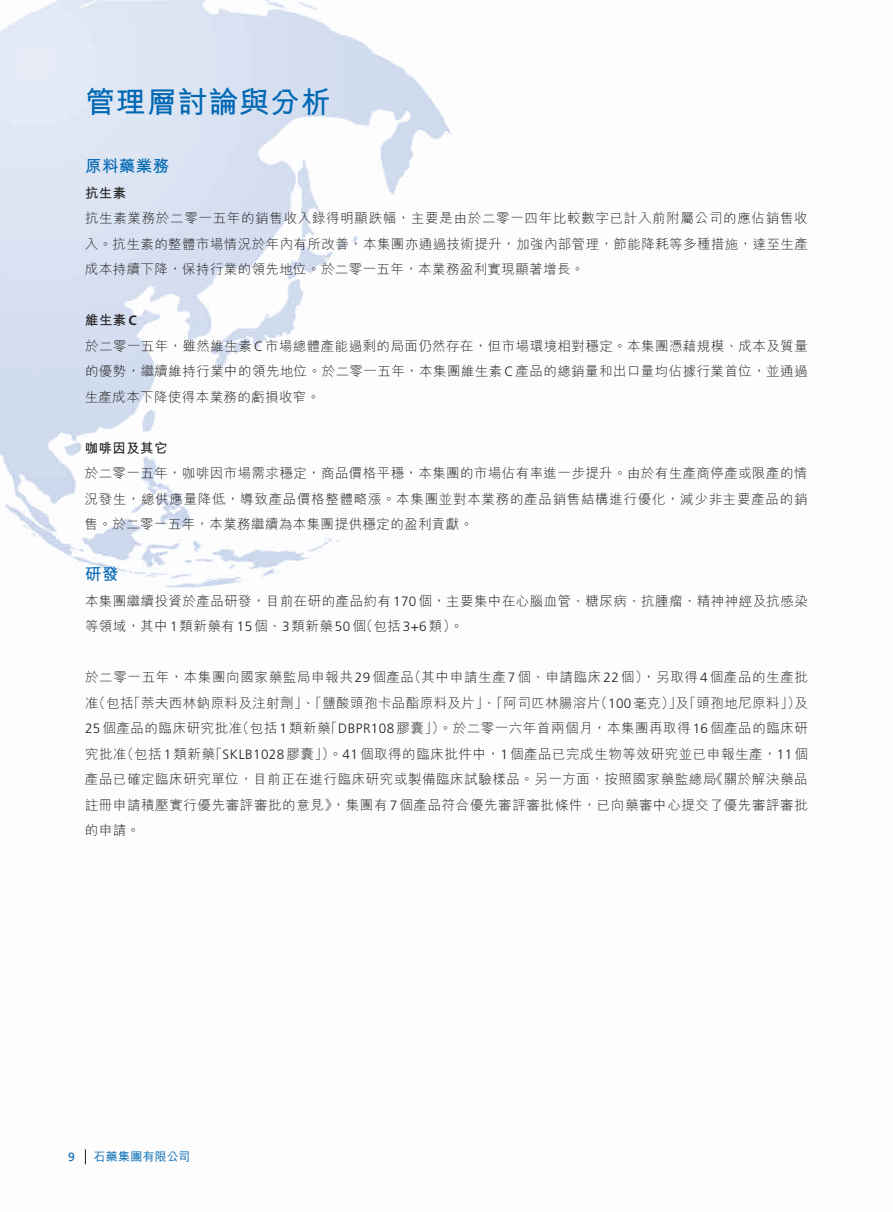
<style>
.page{position:relative;width:893px;height:1212px;background:#fff}
.page>*{position:absolute;margin:0;border:0;box-sizing:border-box;transform-origin:0 0}
.t1{font:700 30px "M Hei HK";letter-spacing:.03em;color:#0168b3}
.t2{font:700 16.5px "M Hei HK";letter-spacing:.03em;color:#0168b3}
.t3{font:300 13.5px/25.5px "M Hei HK";letter-spacing:.03em;color:#231f20}
.t4{font:700 13.5px "M Hei HK";letter-spacing:.03em;color:#231f20}
.t5{font:500 12px "M Hei HK";letter-spacing:.015em;color:#0168b3}
.t6{font:12px "Frutiger";color:#0168b3}
.s1{font-weight:700}
.s2{font-family:"Frutiger";font-weight:700}
.s3{font-family:"Frutiger"}
</style>
<div class="page">
<img style="left:0;top:0;width:452px;height:1165px">
<svg style="left:85px;top:1149px;width:1px;height:15px"></svg>
<h1 class="t1" style="left:85px;top:80px;width:247px">管理層討論與分析</h1>
<p class="t2" style="left:85px;top:154px;width:86px">原料藥業務</p>
<p class="t4" style="left:85px;top:183px;width:43px">抗生素</p>
<p class="t3" style="left:85px;top:205px;width:725px;text-align:justify">抗生素業務於二零一五年的銷售收入錄得明顯跌幅，主要是由於二零一四年比較數字已計入前附屬公司的應佔銷售收入。抗生素的整體市場情況於年內有所改善，本集團亦通過技術提升，加強內部管理，節能降耗等多種措施，達至生產成本持續下降，保持行業的領先地位。於二零一五年，本業務盈利實現顯著增長。</p>
<p class="t3" style="left:85px;top:307px;width:725px"><span class="s1">維生素</span><span class="s2">C<br></span>於二零一五年，雖然維生素<span class="s3">C</span>市場總體產能過剩的局面仍然存在，但市場環境相對穩定。本集團憑藉規模、成本及質量的優勢，繼續維持行業中的領先地位。於二零一五年，本集團維生素<span class="s3">C</span>產品的總銷量和出口量均佔據行業首位，並通過生產成本下降使得本業務的虧損收窄。</p>
<p class="t4" style="left:85px;top:438px;width:84px">咖啡因及其它</p>
<p class="t3" style="left:85px;top:460px;width:724px;text-align:justify">於二零一五年，咖啡因市場需求穩定，商品價格平穩，本集團的市場佔有率進一步提升。由於有生產商停產或限產的情況發生，總供應量降低，導致產品價格整體略漲。本集團並對本業務的產品銷售結構進行優化，減少非主要產品的銷售。於二零一五年，本業務繼續為本集團提供穩定的盈利貢獻。</p>
<p class="t2" style="left:85px;top:562px;width:35px">研發</p>
<p class="t3" style="left:85px;top:587px;width:724px">本集團繼續投資於產品研發，目前在研的產品約有<span class="s3">170</span>個，主要集中在心腦血管、糖尿病、抗腫瘤、精神神經及抗感染等領域，其中<span class="s3">1</span>類新藥有<span class="s3">15</span>個、<span class="s3">3</span>類新藥<span class="s3">50</span> （個包括<span class="s3">3+6</span>類。(</p>
<p class="t3" style="left:408px;top:664px;width:402px">（其中申請生產<span class="s3">7</span>個、申請臨床<span class="s3">22</span>個，）另取得<span class="s3">4</span>個產品的生產批</p>
<p class="t3" style="left:85px;top:664px;width:330px">於二零一五年，本集團向國家藥監局申報共<span class="s3">29</span>個產品</p>
<p class="t3" style="left:127px;top:689px;width:475px">「萘夫西林鈉原料及注射劑」、「鹽酸頭孢卡品酯原料及片」、「阿司匹林腸溶片</p>
<p class="t3" style="left:85px;top:689px;width:50px">（准包括</p>
<p class="t3" style="left:594px;top:689px;width:89px">（<span class="s3">100</span>毫克）」</p>
<p class="t3" style="left:676px;top:689px;width:127px">「及頭孢地尼原料」）</p>
<p class="t3" style="left:794px;top:689px;width:15px">及</p>
<p class="t3" style="left:324px;top:715px;width:485px">「<span class="s3">DBPR108</span>膠囊」）。於二零一六年首兩個月，本集團再取得<span class="s3">16</span>個產品的臨床研</p>
<p class="t3" style="left:236px;top:715px;width:96px">（包括<span class="s3">1</span>類新藥</p>
<p class="t3" style="left:209px;top:715px;width:601px;text-indent:-124px"><span class="s3">25</span>個產品的臨床研究批准<br>「<span class="s3">SKLB1028</span>膠囊」）。<span class="s3">41</span>個取得的臨床批件中，<span class="s3">1</span>個產品已完成生物等效研究並已申報生產，<span class="s3">11</span>個</p>
<p class="t3" style="left:120px;top:740px;width:96px">（包括<span class="s3">1</span>類新藥</p>
<p class="t3" style="left:85px;top:740px;width:43px">究批准</p>
<p class="t3" style="left:85px;top:766px;width:725px">產品已確定臨床研究單位，目前正在進行臨床研究或製備臨床試驗樣品。另一方面，按照國家藥監總局<br>註冊申請積壓實行優先審評審批的意見，》集團有<span class="s3">7</span>個產品符合優先審評審批條件，已向藥審中心提交了優先審評審批的申請。</p>
<p class="t3" style="left:710px;top:766px;width:99px">《關於解決藥品</p>
<p class="t6" style="left:68px;top:1149px;width:8px">9</p>
<p class="t5" style="left:94px;top:1148px;width:98px">石藥集團有限公司</p>
</div>
